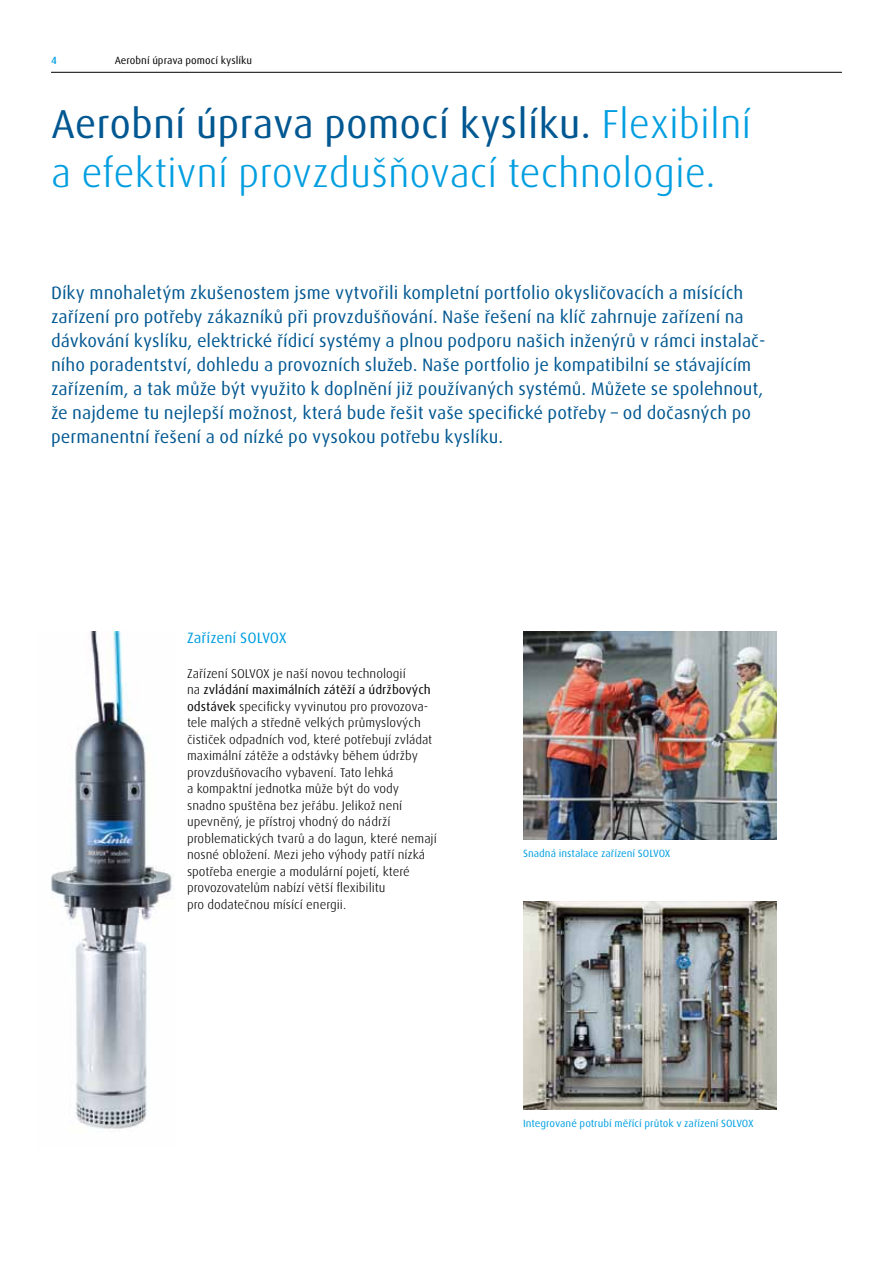
<style>
.page{position:relative;width:893px;height:1263px;background:#fff}
.page>*{position:absolute;margin:0;border:0;box-sizing:border-box;transform-origin:0 0}
.t1{font:300 40.5px/48.6px "Linde Dax Global";color:#009ee0}
.t2{font:18px/24px "Linde Dax Global";color:#005791}
.t3{font:15px "Linde Dax Global";color:#009ee0}
.t4{font:300 12.75px/16.5px "Linde Dax Global";color:#000}
.t5{font:10.5px "Linde Dax Global";color:#009ee0}
.t6{font:10.5px "Linde Dax Global";color:#000}
.t7{font:500 10.5px "Linde Dax Global";color:#009ee0}
.s1{font-weight:400;color:#005791}
.s2{font-weight:400}
</style>
<div class="page">
<hr style="left:51px;top:72px;width:791px;height:1px;background:#000">
<hr style="left:892px;top:680px;width:1px;height:583px;background:#d1e2eb">
<img style="left:51px;top:631px;width:122px;height:498px">
<img style="left:523px;top:901px;width:253px;height:209px">
<img style="left:523px;top:631px;width:253px;height:209px">
<p class="t7" style="left:51px;top:54px;width:7px">4</p>
<p class="t6" style="left:115px;top:54px;width:139px">Aerobní úprava pomocí kyslíku</p>
<h1 class="t1" style="left:51px;top:100px;width:702px"><span class="s1">Aerobní úprava pomocí kyslíku.</span> Flexibilní a efektivní provzdušňovací technologie.</h1>
<p class="t2" style="left:51px;top:281px;width:716px">Díky mnohaletým zkušenostem jsme vytvořili kompletní portfolio okysličovacích a mísících zařízení pro potřeby zákazníků při provzdušňování. Naše řešení na klíč zahrnuje zařízení na dávkování kyslíku, elektrické řídicí systémy a plnou podporu našich inženýrů v rámci instalač&shy;ního poradentství, dohledu a provozních služeb. Naše portfolio je kompatibilní se stávajícím zařízením, a tak může být využito k doplnění již používaných systémů. Můžete se spolehnout, že najdeme tu nejlepší možnost, která bude řešit vaše specifické potřeby – od dočasných po permanentní řešení a od nízké po vysokou potřebu kyslíku.</p>
<p class="t3" style="left:187px;top:629px;width:101px">Zařízení SOLVOX</p>
<p class="t4" style="left:187px;top:665px;width:251px">Zařízení SOLVOX je naší novou technologií<br>na <span class="s2">zvládání maximálních zátěží a údržbových odstávek</span> specificky vyvinutou pro provozova&shy;tele malých a středně velkých průmyslových čističek odpadních vod, které potřebují zvládat maximální zátěže a odstávky během údržby provzdušňovacího vybavení. Tato lehká<br>a kompaktní jednotka může být do vody snadno spuštěna bez jeřábu. Jelikož není upevněný, je přístroj vhodný do nádrží problematických tvarů a do lagun, které nemají nosné obložení. Mezi jeho výhody patří nízká spotřeba energie a modulární pojetí, které provozovatelům nabízí větší flexibilitu<br>pro dodatečnou mísící energii.</p>
<p class="t5" style="left:523px;top:847px;width:149px">Snadná instalace zařízení SOLVOX</p>
<p class="t5" style="left:523px;top:1117px;width:232px">Integrované potrubí měřící průtok v zařízení SOLVOX</p>
</div>
